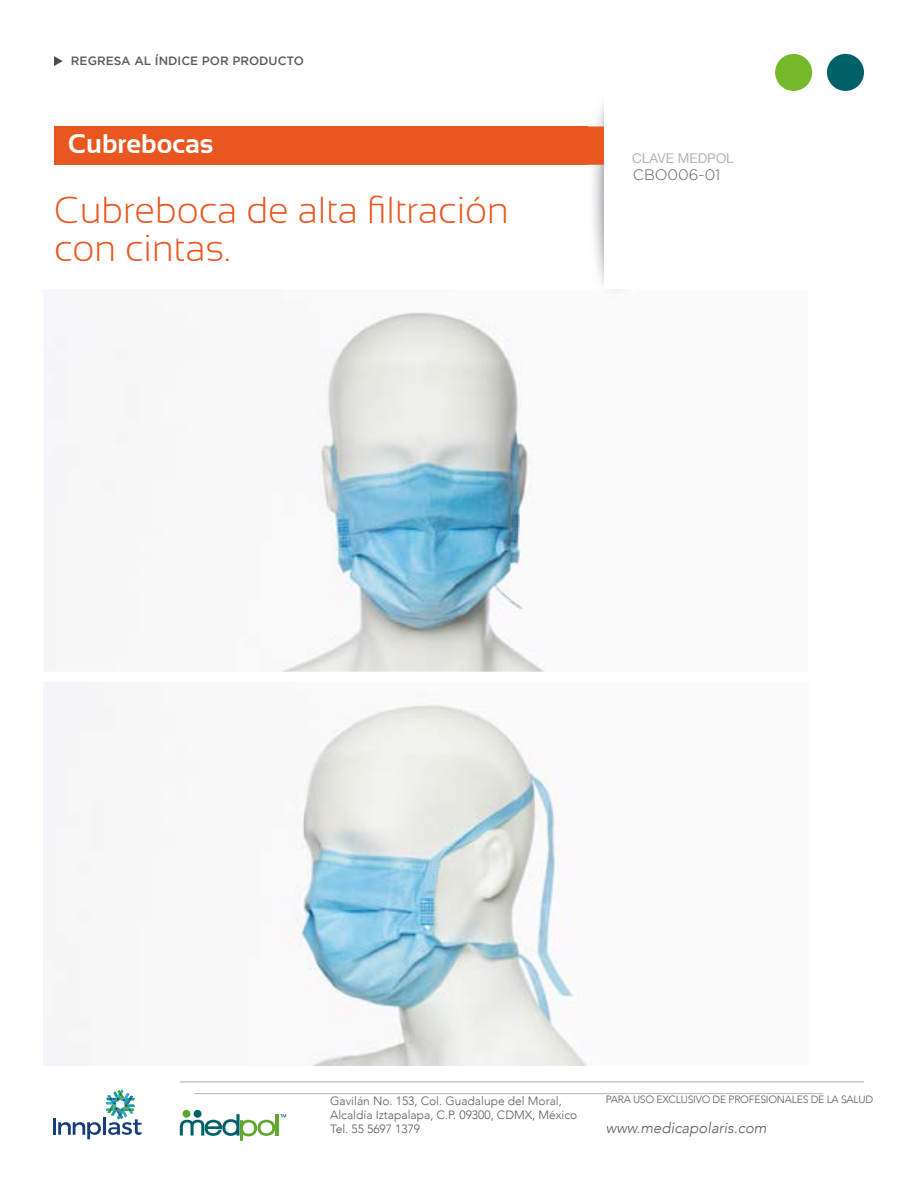
<style>
.page{position:relative;width:918px;height:1188px;background:#fff}
.page>*{position:absolute;margin:0;border:0;box-sizing:border-box;transform-origin:0 0}
.t1{font:300 37.5px/37.5px "Sansation";color:#ea561f}
.t2{font:700 27px "Sansation";color:#fff}
.t3{font:italic 300 15px "Avenir";color:#5b5b5d}
.t4{font:300 15px "Gotham";color:#5a5b5d}
.t5{font:13.5px "Helvetica Neue";color:#b3b5b6}
.t6{font:300 12px/14.4px "Avenir";color:#5b5b5d}
.t7{font:500 12px "Gotham";color:#5b5b5d}
.t8{font:300 10.5px "Avenir";letter-spacing:-.025em;color:#5b5b5d}
</style>
<div class="page">
<div style="left:775px;top:54px;width:37px;height:37px;background:#76b82a;border-radius:50%"></div>
<div style="left:827px;top:54px;width:37px;height:37px;background:#006068;border-radius:50%"></div>
<hr style="left:194px;top:1093px;width:629px;height:1px;background:#b3b4b5">
<hr style="left:53px;top:1118px;width:3px;height:17px;background:#183e7a">
<svg style="left:58px;top:1089px;width:84px;height:50px"></svg>
<div style="left:183px;top:1110px;width:7px;height:8px;background:#62a730;border-radius:50%"></div>
<div style="left:194px;top:1110px;width:8px;height:8px;background:#006068;border-radius:50%"></div>
<svg style="left:180px;top:1114px;width:106px;height:27px"></svg>
<hr style="left:180px;top:1082px;width:684px;height:1px;background:#a8a8a6">
<div style="left:54px;top:126px;width:593px;height:39px;background:#ea561f"></div>
<img style="left:588px;top:104px;width:16px;height:181px">
<div style="left:604px;top:85px;width:80px;height:210px;background:#fff"></div>
<img style="left:43px;top:683px;width:544px;height:382px">
<img style="left:44px;top:312px;width:501px;height:360px">
<svg style="left:54px;top:56px;width:9px;height:10px"></svg>
<p class="t7" style="left:71px;top:54px;width:235px">REGRESA AL ÍNDICE POR PRODUCTO</p>
<h2 class="t2" style="left:68px;top:129px;width:147px">Cubrebocas</h2>
<h1 class="t1" style="left:54px;top:191px;width:456px">Cubreboca de alta filtración con cintas.</h1>
<p class="t5" style="left:632px;top:148px;width:103px">CLAVE MEDPOL</p>
<p class="t4" style="left:633px;top:166px;width:89px">CBO006-01</p>
<p class="t6" style="left:330px;top:1093px;width:249px">Gavilán No. 153, Col. Guadalupe del Moral,<br>Alcaldía Iztapalapa, C.P. 09300, CDMX, México<br>Tel. 55 5697 1379</p>
<p class="t8" style="left:606px;top:1093px;width:269px">PARA USO EXCLUSIVO DE PROFESIONALES DE LA SALUD</p>
<p class="t3" style="left:606px;top:1119px;width:162px">www.medicapolaris.com</p>
</div>
